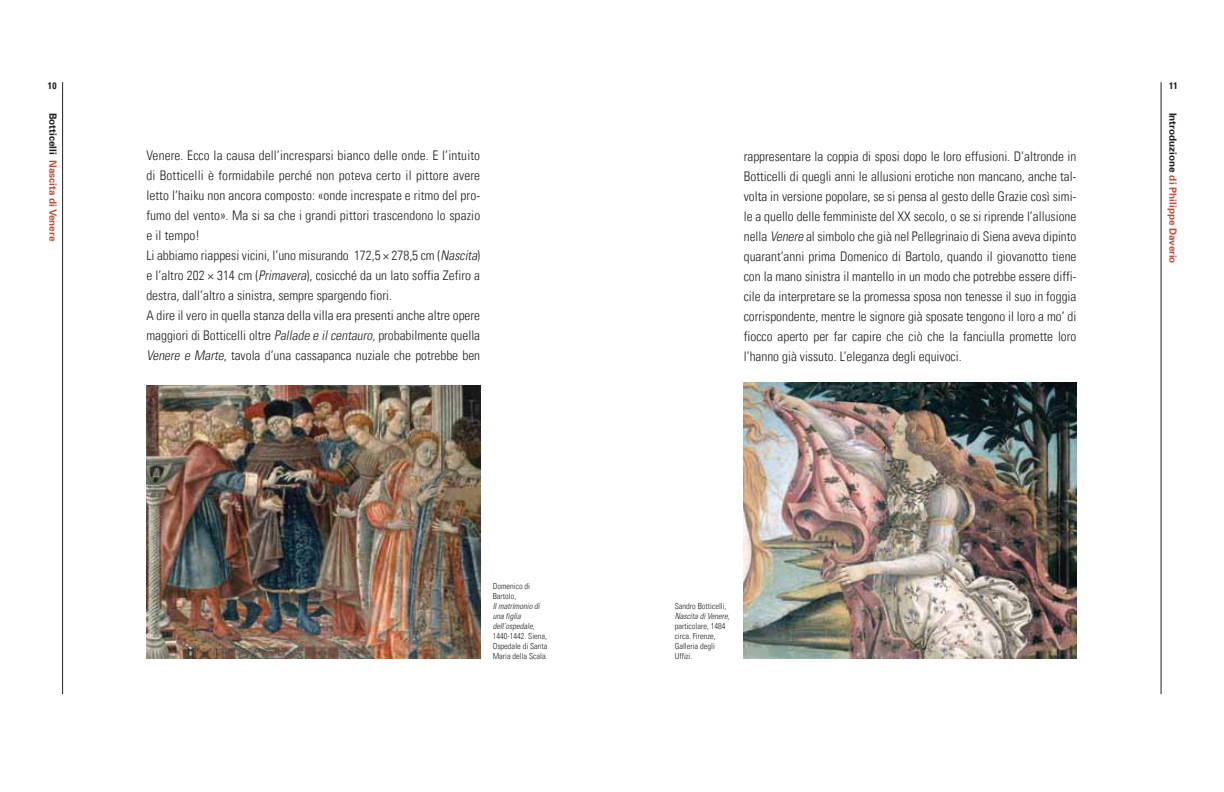
<style>
.page{position:relative;width:1224px;height:792px;background:#fff}
.page>*{position:absolute;margin:0;border:0;box-sizing:border-box;transform-origin:0 0}
.t1{font:300 condensed 13.3px/19.9px "Univers LT";color:#231f20}
.t2{font:700 10px "Univers";color:#c54e41}
.t3{font:700 10px "Univers";color:#c44d3f}
.t4{font:700 condensed 9.4px "Univers LT";color:#231f20}
.t5{font:300 condensed 8.3px/10px "Univers LT";color:#231f20}
.t6{font:italic 300 condensed 8.3px/10px "Univers";color:#231f20}
.s1{color:#231f20}
.s2{font-style:italic}
.s3{font-family:"Univers LT";font-style:normal}
</style>
<div class="page">
<hr style="left:62px;top:82px;width:1px;height:612px;background:#231f20">
<hr style="left:1161px;top:82px;width:1px;height:612px;background:#231f20">
<img style="left:147px;top:386px;width:334px;height:273px">
<img style="left:744px;top:382px;width:332px;height:277px">
<p class="t4" style="left:48px;top:80px;width:10px">10</p>
<p class="t3" style="left:59px;top:113px;width:130px;rotate:90deg"><span class="s1">Botticelli</span> Nascita di Venere</p>
<p class="t1" style="left:146px;top:146px;width:335px">Venere. Ecco la causa dell’incresparsi bianco delle onde. E l’intuito di Botticelli è formidabile perché non poteva certo il pittore avere letto l’haiku non ancora composto: «onde increspate e ritmo del pro&shy;fumo del vento». Ma si sa che i grandi pittori trascendono lo spazio e il tempo!<br>Li abbiamo riappesi vicini, l’uno misurando 172,5 × 278,5 cm (<span class="s2">Nascita</span>) e l’altro 202 × 314 cm (<span class="s2">Primavera</span>), cosicché da un lato soffia Zefiro a destra, dall’altro a sinistra, sempre spargendo fiori.<br>A dire il vero in quella stanza della villa era presenti anche altre opere maggiori di Botticelli oltre <span class="s2">Pallade e ilcentauro,</span>probabilmente quella <span class="s2">Venere e Marte</span>, tavola d’una cassapanca nuziale che potrebbe ben</p>
<p class="t1" style="left:744px;top:147px;width:334px;text-align:justify">rappresentare la coppia di sposi dopo le loro effusioni. D’altronde in Botticelli di quegli anni le allusioni erotiche non mancano, anche tal&shy;volta in versione popolare, se si pensa al gesto delle Grazie così simi&shy;le a quello delle femministe del XX secolo, o se si riprende l’allusione nella <span class="s2">Venere</span> al simbolo che già nel Pellegrinaio di Siena aveva dipinto quarant’anni prima Domenico di Bartolo, quando il giovanotto tiene con la mano sinistra il mantello in un modo che potrebbe essere diffi&shy;cile da interpretare se la promessa sposa non tenesse il suo in foggia corrispondente, mentre le signore già sposate tengono il loro a mo’ di fiocco aperto per far capire che ciò che la fanciulla promette loro l’hanno già vissuto. L’eleganza degli equivoci.</p>
<p class="t5" style="left:493px;top:581px;width:39px">Domenico di<br>Bartolo,</p>
<p class="t6" style="left:493px;top:601px;width:49px">Il matrimonio di una figlia dell’ospedale<span class="s3">,</span></p>
<p class="t5" style="left:493px;top:631px;width:56px;text-align:justify">1440-1442. Siena, Ospedale di Santa Maria della Scala.</p>
<p class="t5" style="left:675px;top:601px;width:53px">Sandro Botticelli,</p>
<p class="t6" style="left:675px;top:611px;width:57px">Nascita di Venere<span class="s3">,</span></p>
<p class="t5" style="left:675px;top:621px;width:52px">particolare, 1484 circa. Firenze,<br>Galleria degli<br>Uffizi.</p>
<p class="t4" style="left:1169px;top:80px;width:10px">11</p>
<p class="t2" style="left:1179px;top:113px;width:152px;rotate:90deg"><span class="s1">Introduzione</span> di Philippe Daverio</p>
</div>
